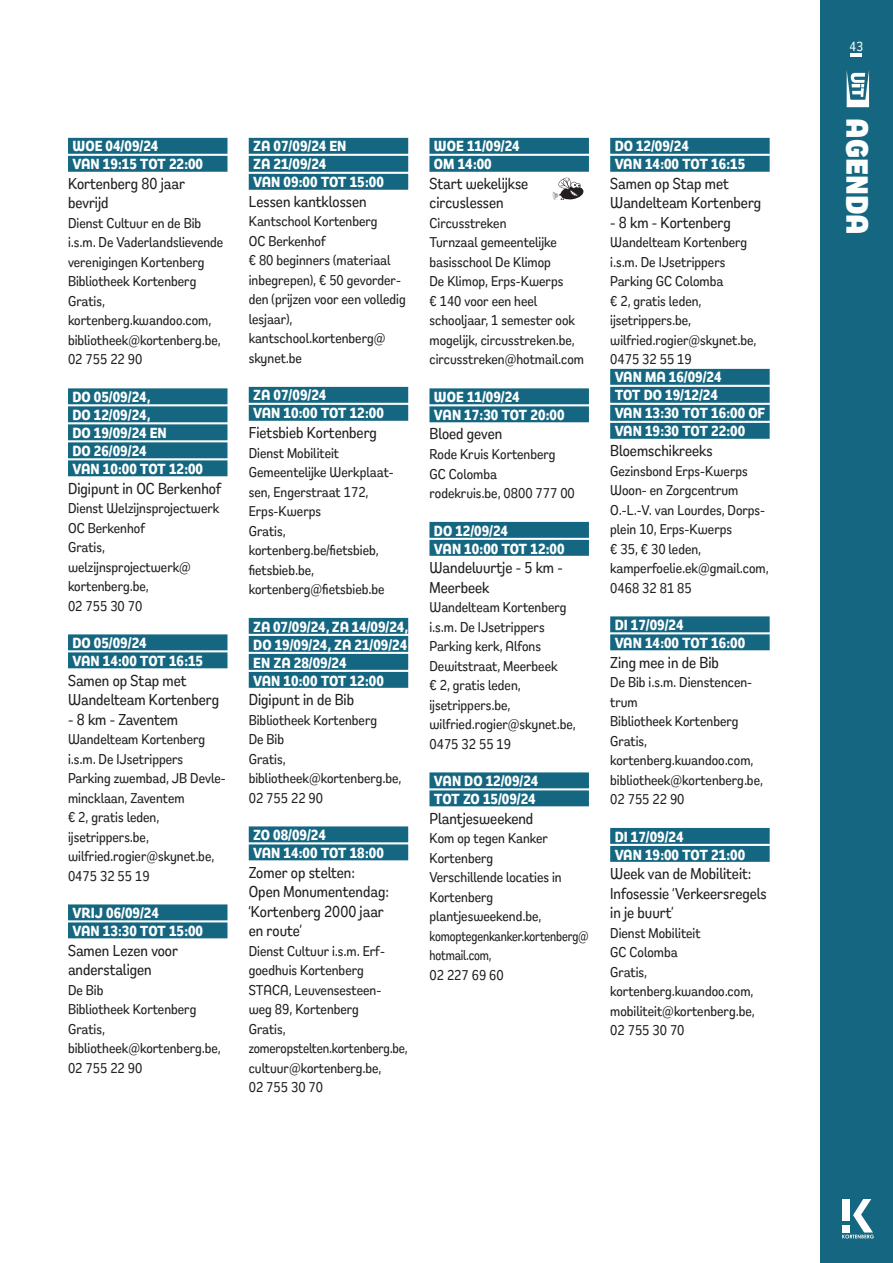
<style>
.page{position:relative;width:893px;height:1263px;background:#fff}
.page>*{position:absolute;margin:0;border:0;box-sizing:border-box;transform-origin:0 0}
.t1{font:900 31.5px "Remora Sans W1";color:#fff}
.t2{font:500 16.2px/19.5px "Remora Sans W1";color:#231f20}
.t3{font:700 15px/18px "Remora Sans W1";color:#fff}
.t4{font:500 14.55px/19.5px "Remora Sans W1";color:#231f20}
.t5{font:500 13.5px "Remora Sans W1";color:#fff}
</style>
<div class="page">
<div style="left:821px;top:0;width:72px;height:1263px;background:#156781"></div>
<svg style="left:842px;top:1199px;width:32px;height:39px"></svg>
<svg style="left:847px;top:71px;width:22px;height:36px"></svg>
<div style="left:68px;top:138px;width:159px;height:16px;background:#156781"></div>
<div style="left:68px;top:156px;width:159px;height:16px;background:#156781"></div>
<div style="left:68px;top:388px;width:159px;height:16px;background:#156781"></div>
<div style="left:68px;top:406px;width:159px;height:16px;background:#156781"></div>
<div style="left:68px;top:424px;width:159px;height:16px;background:#156781"></div>
<div style="left:68px;top:442px;width:159px;height:16px;background:#156781"></div>
<div style="left:68px;top:460px;width:159px;height:16px;background:#156781"></div>
<div style="left:68px;top:634px;width:159px;height:16px;background:#156781"></div>
<div style="left:68px;top:652px;width:159px;height:16px;background:#156781"></div>
<div style="left:68px;top:904px;width:159px;height:16px;background:#156781"></div>
<div style="left:68px;top:922px;width:159px;height:16px;background:#156781"></div>
<div style="left:249px;top:138px;width:159px;height:16px;background:#156781"></div>
<div style="left:249px;top:156px;width:159px;height:16px;background:#156781"></div>
<div style="left:249px;top:174px;width:159px;height:16px;background:#156781"></div>
<div style="left:249px;top:387px;width:159px;height:16px;background:#156781"></div>
<div style="left:249px;top:405px;width:159px;height:16px;background:#156781"></div>
<div style="left:249px;top:618px;width:159px;height:16px;background:#156781"></div>
<div style="left:249px;top:636px;width:159px;height:16px;background:#156781"></div>
<div style="left:249px;top:654px;width:159px;height:16px;background:#156781"></div>
<div style="left:249px;top:672px;width:159px;height:16px;background:#156781"></div>
<div style="left:249px;top:826px;width:159px;height:16px;background:#156781"></div>
<div style="left:249px;top:844px;width:159px;height:16px;background:#156781"></div>
<div style="left:429px;top:138px;width:160px;height:16px;background:#156781"></div>
<div style="left:429px;top:156px;width:160px;height:16px;background:#156781"></div>
<div style="left:429px;top:388px;width:160px;height:16px;background:#156781"></div>
<div style="left:429px;top:406px;width:160px;height:16px;background:#156781"></div>
<div style="left:429px;top:522px;width:160px;height:16px;background:#156781"></div>
<div style="left:429px;top:540px;width:160px;height:16px;background:#156781"></div>
<div style="left:429px;top:772px;width:160px;height:16px;background:#156781"></div>
<div style="left:429px;top:790px;width:160px;height:16px;background:#156781"></div>
<div style="left:610px;top:138px;width:160px;height:16px;background:#156781"></div>
<div style="left:610px;top:156px;width:160px;height:16px;background:#156781"></div>
<div style="left:610px;top:369px;width:160px;height:16px;background:#156781"></div>
<div style="left:610px;top:387px;width:160px;height:16px;background:#156781"></div>
<div style="left:610px;top:405px;width:160px;height:16px;background:#156781"></div>
<div style="left:610px;top:423px;width:160px;height:16px;background:#156781"></div>
<div style="left:610px;top:616px;width:160px;height:16px;background:#156781"></div>
<div style="left:610px;top:634px;width:160px;height:16px;background:#156781"></div>
<div style="left:610px;top:828px;width:160px;height:16px;background:#156781"></div>
<div style="left:610px;top:846px;width:160px;height:16px;background:#156781"></div>
<svg style="left:552px;top:177px;width:32px;height:23px"></svg>
<hr style="left:850px;top:53px;width:11px;height:4px;background:#fff">
<p class="t3" style="left:73px;top:137px;width:132px">WOE 04/09/24<br>VAN 19:15 TOT 22:00</p>
<p class="t2" style="left:68px;top:173px;width:118px">Kortenberg 80 jaar bevrijd</p>
<p class="t4" style="left:68px;top:213px;width:157px">Dienst Cultuur en de Bib i.s.m. De Vaderlandslievende verenigingen Kortenberg<br>Bibliotheek Kortenberg<br>Gratis, kortenberg.kwandoo.com, bibliotheek@kortenberg.be,<br>02 755 22 90</p>
<p class="t3" style="left:73px;top:388px;width:132px">DO 05/09/24,<br>DO 12/09/24,<br>DO 19/09/24 EN<br>DO 26/09/24<br>VAN 10:00 TOT 12:00</p>
<p class="t2" style="left:68px;top:478px;width:155px">Digipunt in OC Berkenhof</p>
<p class="t4" style="left:68px;top:498px;width:153px">Dienst Welzijnsprojectwerk<br>OC Berkenhof<br>Gratis, welzijnsprojectwerk@ kortenberg.be,<br>02 755 30 70</p>
<p class="t3" style="left:73px;top:634px;width:132px">DO 05/09/24<br>VAN 14:00 TOT 16:15</p>
<p class="t2" style="left:68px;top:670px;width:153px">Samen op Stap met<br>Wandelteam Kortenberg</p>
<p class="t2" style="left:68px;top:709px;width:112px">- 8 km - Zaventem</p>
<p class="t4" style="left:68px;top:729px;width:159px">Wandelteam Kortenberg i.s.m. De IJsetrippers<br>Parking zwembad, JB Devle&shy;mincklaan, Zaventem<br>€ 2, gratis leden, ijsetrippers.be, wilfried.rogier@skynet.be,<br>0475 32 55 19</p>
<p class="t3" style="left:73px;top:904px;width:132px">VRIJ 06/09/24<br>VAN 13:30 TOT 15:00</p>
<p class="t2" style="left:68px;top:940px;width:111px">Samen Lezen voor anderstaligen</p>
<p class="t4" style="left:68px;top:979px;width:154px">De Bib<br>Bibliotheek Kortenberg<br>Gratis, bibliotheek@kortenberg.be,<br>02 755 22 90</p>
<p class="t3" style="left:253px;top:137px;width:132px">ZA 07/09/24 EN<br>ZA 21/09/24<br>VAN 09:00 TOT 15:00</p>
<p class="t2" style="left:249px;top:191px;width:119px">Lessen kantklossen</p>
<p class="t4" style="left:249px;top:211px;width:158px">Kantschool Kortenberg<br>OC Berkenhof<br>€ 80 beginners (materiaal inbegrepen), € 50 gevorder&shy;den (prijzen voor een volledig lesjaar), kantschool.kortenberg@ skynet.be</p>
<p class="t3" style="left:253px;top:386px;width:132px">ZA 07/09/24<br>VAN 10:00 TOT 12:00</p>
<p class="t2" style="left:249px;top:422px;width:130px">Fietsbieb Kortenberg</p>
<p class="t4" style="left:249px;top:442px;width:147px">Dienst Mobiliteit<br>Gemeentelijke Werkplaat&shy;sen, Engerstraat 172,<br>Erps-Kwerps<br>Gratis, kortenberg.be/fietsbieb, fietsbieb.be, kortenberg@fietsbieb.be</p>
<p class="t3" style="left:253px;top:617px;width:156px">ZA 07/09/24, ZA 14/09/24,<br>DO 19/09/24, ZA 21/09/24<br>EN ZA 28/09/24<br>VAN 10:00 TOT 12:00</p>
<p class="t2" style="left:249px;top:689px;width:107px">Digipunt in de Bib</p>
<p class="t4" style="left:249px;top:709px;width:154px">Bibliotheek Kortenberg<br>De Bib<br>Gratis, bibliotheek@kortenberg.be,<br>02 755 22 90</p>
<p class="t3" style="left:253px;top:826px;width:132px">ZO 08/09/24<br>VAN 14:00 TOT 18:00</p>
<p class="t2" style="left:249px;top:862px;width:141px">Zomer op stelten:<br>Open Monumentendag: ‘Kortenberg 2000 jaar en route’</p>
<p class="t4" style="left:249px;top:940px;width:160px">Dienst Cultuur i.s.m. Erf&shy;goedhuis Kortenberg<br>STACA, Leuvensesteen&shy;weg 89, Kortenberg<br>Gratis, zomeropstelten.kortenberg.be, cultuur@kortenberg.be,<br>02 755 30 70</p>
<p class="t3" style="left:434px;top:137px;width:87px">WOE 11/09/24<br>OM 14:00</p>
<p class="t2" style="left:429px;top:173px;width:100px">Start wekelijkse circuslessen</p>
<p class="t4" style="left:429px;top:213px;width:156px">Circusstreken<br>Turnzaal gemeentelijke basisschool De Klimop<br>De Klimop, Erps-Kwerps<br>€ 140 voor een heel schooljaar, 1 semester ook mogelijk, circusstreken.be, circusstreken@hotmail.com</p>
<p class="t3" style="left:434px;top:388px;width:132px">WOE 11/09/24<br>VAN 17:30 TOT 20:00</p>
<p class="t2" style="left:429px;top:424px;width:74px">Bloed geven</p>
<p class="t4" style="left:429px;top:444px;width:147px">Rode Kruis Kortenberg<br>GC Colomba<br>rodekruis.be, 0800 777 00</p>
<p class="t3" style="left:434px;top:521px;width:132px">DO 12/09/24<br>VAN 10:00 TOT 12:00</p>
<p class="t2" style="left:429px;top:557px;width:135px">Wandeluurtje - 5 km -<br>Meerbeek</p>
<p class="t4" style="left:429px;top:597px;width:148px">Wandelteam Kortenberg i.s.m. De IJsetrippers<br>Parking kerk, Alfons<br>Dewitstraat, Meerbeek<br>€ 2, gratis leden, ijsetrippers.be, wilfried.rogier@skynet.be,<br>0475 32 55 19</p>
<p class="t3" style="left:434px;top:772px;width:106px">VAN DO 12/09/24<br>TOT ZO 15/09/24</p>
<p class="t2" style="left:429px;top:808px;width:105px">Plantjesweekend</p>
<p class="t4" style="left:429px;top:828px;width:161px">Kom op tegen Kanker<br>Kortenberg<br>Verschillende locaties in<br>Kortenberg plantjesweekend.be, komoptegenkanker.kortenberg@ hotmail.com,<br>02 227 69 60</p>
<p class="t3" style="left:615px;top:137px;width:132px">DO 12/09/24<br>VAN 14:00 TOT 16:15</p>
<p class="t2" style="left:610px;top:173px;width:153px">Samen op Stap met<br>Wandelteam Kortenberg</p>
<p class="t2" style="left:610px;top:212px;width:122px">- 8 km - Kortenberg</p>
<p class="t4" style="left:610px;top:232px;width:148px">Wandelteam Kortenberg i.s.m. De IJsetrippers<br>Parking GC Colomba<br>€ 2, gratis leden, ijsetrippers.be, wilfried.rogier@skynet.be,<br>0475 32 55 19</p>
<p class="t3" style="left:615px;top:368px;width:152px">VAN MA 16/09/24<br>TOT DO 19/12/24<br>VAN 13:30 TOT 16:00 OF<br>VAN 19:30 TOT 22:00</p>
<p class="t2" style="left:610px;top:440px;width:104px">Bloemschikreeks</p>
<p class="t4" style="left:610px;top:460px;width:160px">Gezinsbond Erps-Kwerps<br>Woon- en Zorgcentrum<br>O.-L.-V. van Lourdes, Dorps&shy;plein 10, Erps-Kwerps<br>€ 35, € 30 leden, kamperfoelie.ek@gmail.com,<br>0468 32 81 85</p>
<p class="t3" style="left:615px;top:616px;width:132px">DI 17/09/24<br>VAN 14:00 TOT 16:00</p>
<p class="t2" style="left:610px;top:652px;width:110px">Zing mee in de Bib</p>
<p class="t4" style="left:610px;top:672px;width:154px">De Bib i.s.m. Dienstencen&shy;trum<br>Bibliotheek Kortenberg<br>Gratis, kortenberg.kwandoo.com, bibliotheek@kortenberg.be,<br>02 755 22 90</p>
<p class="t3" style="left:615px;top:827px;width:132px">DI 17/09/24<br>VAN 19:00 TOT 21:00</p>
<p class="t2" style="left:610px;top:863px;width:158px">Week van de Mobiliteit:<br>Infosessie ‘Verkeersregels in je buurt’</p>
<p class="t4" style="left:610px;top:922px;width:146px">Dienst Mobiliteit<br>GC Colomba<br>Gratis, kortenberg.kwandoo.com, mobiliteit@kortenberg.be,<br>02 755 30 70</p>
<p class="t5" style="left:850px;top:38px;width:15px">43</p>
<h1 class="t1" style="left:878px;top:118px;width:118px;rotate:90deg">AGENDA</h1>
</div>
